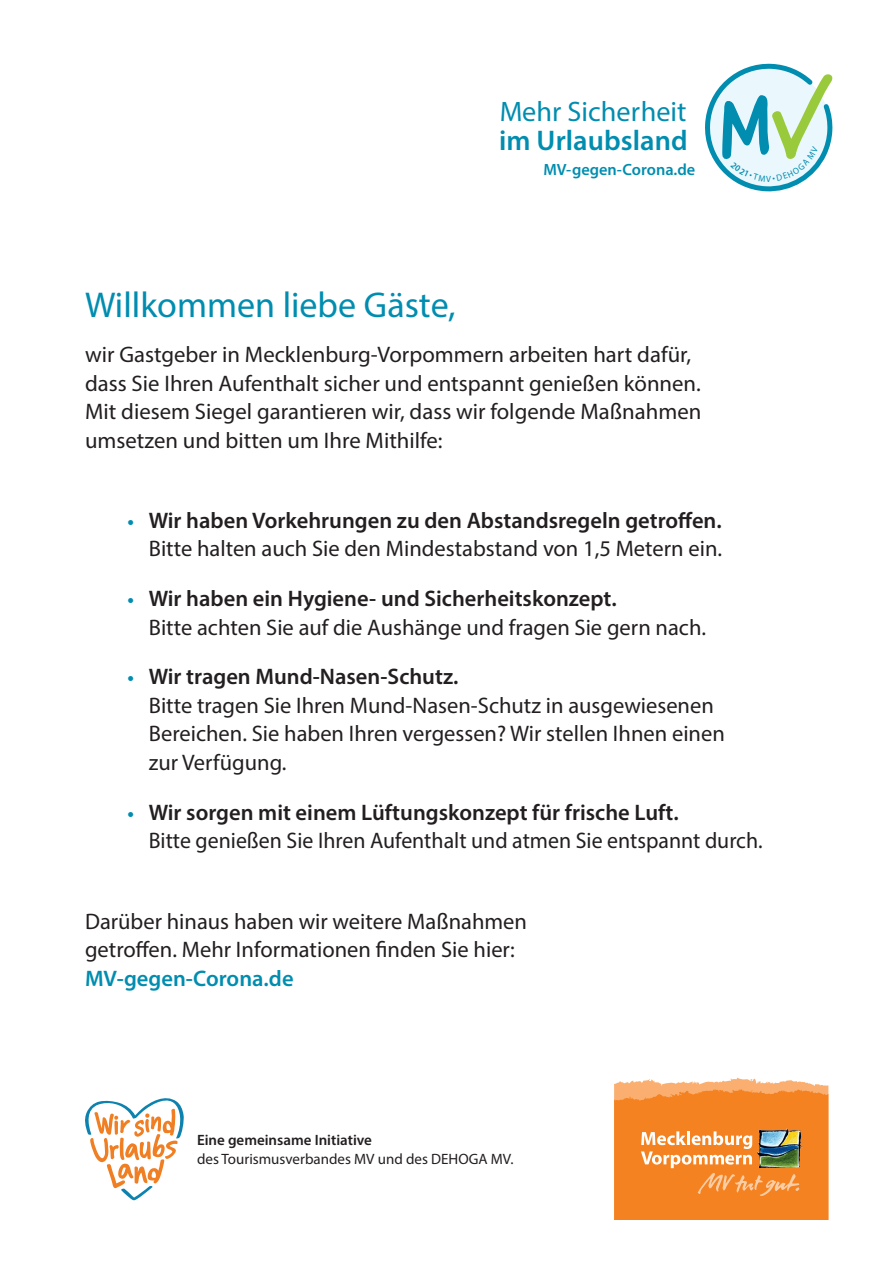
<style>
.page{position:relative;width:893px;height:1263px;background:#fff}
.page>*{position:absolute;margin:0;border:0;box-sizing:border-box;transform-origin:0 0}
.t1{font:36px "Myriad Pro";color:#008db0}
.t2{font:600 28.5px "Myriad Pro";letter-spacing:.005em;color:#008db0}
.t3{font:28.2px "Myriad Pro";color:#008db0}
.t4{font:22.5px/28.5px "Myriad Pro";color:#231f20}
.t5{font:600 22.5px "Myriad Pro";color:#008db0}
.t6{font:600 16.35px "Myriad Pro";color:#008db0}
.t7{font:15px "Myriad Pro";color:#231f20}
.t8{font:600 15px "Myriad Pro";color:#231f20}
.t9{font:9px "Myriad Pro";color:#008db0}
.s1{font-weight:600;font-size:21px;color:#008db0}
.s2{font-weight:600}
</style>
<div class="page">
<svg style="left:85px;top:1098px;width:99px;height:103px"></svg>
<svg style="left:614px;top:1078px;width:214px;height:142px"></svg>
<svg style="left:705px;top:63px;width:128px;height:129px"></svg>
<p class="t3" style="left:500px;top:94px;width:188px">Mehr Sicherheit</p>
<p class="t2" style="left:499px;top:122px;width:190px">im Urlaubsland</p>
<p class="t6" style="left:543px;top:159px;width:153px">MV-gegen-Corona.de</p>
<h1 class="t1" style="left:85px;top:283px;width:372px">Willkommen liebe Gäste,</h1>
<p class="t4" style="left:85px;top:340px;width:618px">wir Gastgeber in Mecklenburg-Vorpommern arbeiten hart dafür, dass Sie Ihren Aufenthalt sicher und entspannt genießen können.<br>Mit diesem Siegel garantieren wir, dass wir folgende Maßnahmen umsetzen und bitten um Ihre Mithilfe:</p>
<p class="t9" style="left:766px;top:173px;width:6px">V</p>
<p class="t4" style="left:128px;top:506px;width:596px;text-align:right"><span class="s1">•</span> <span class="s2">Wir haben Vorkehrungen zu den Abstandsregeln getroffen.<br></span>Bitte halten auch Sie den Mindestabstand von 1,5 Metern ein.</p>
<p class="t4" style="left:149px;top:584px;width:559px;text-indent:-21px"><span class="s1">•</span> <span class="s2">Wir haben ein Hygiene- und Sicherheitskonzept.<br></span>Bitte achten Sie auf die Aushänge und fragen Sie gern nach.</p>
<p class="t4" style="left:149px;top:662px;width:577px;text-indent:-21px"><span class="s1">•</span> <span class="s2">Wir tragen Mund-Nasen-Schutz.<br></span>Bitte tragen Sie Ihren Mund-Nasen-Schutz in ausgewiesenen Bereichen. Sie haben Ihren vergessen? Wir stellen Ihnen einen zur Verfügung.</p>
<p class="t4" style="left:149px;top:797px;width:615px;text-indent:-21px"><span class="s1">•</span> <span class="s2">Wir sorgen mit einem Lüftungskonzept für frische Luft.<br></span>Bitte genießen Sie Ihren Aufenthalt und atmen Sie entspannt durch.</p>
<p class="t4" style="left:85px;top:906px;width:443px">Darüber hinaus haben wir weitere Maßnahmen getroffen. Mehr Informationen finden Sie hier:</p>
<p class="t5" style="left:85px;top:964px;width:210px">MV-gegen-Corona.de</p>
<p class="t8" style="left:197px;top:1130px;width:177px">Eine gemeinsame Initiative</p>
<p class="t7" style="left:197px;top:1150px;width:318px">des Tourismusverbandes MV und des DEHOGA MV.</p>
</div>
